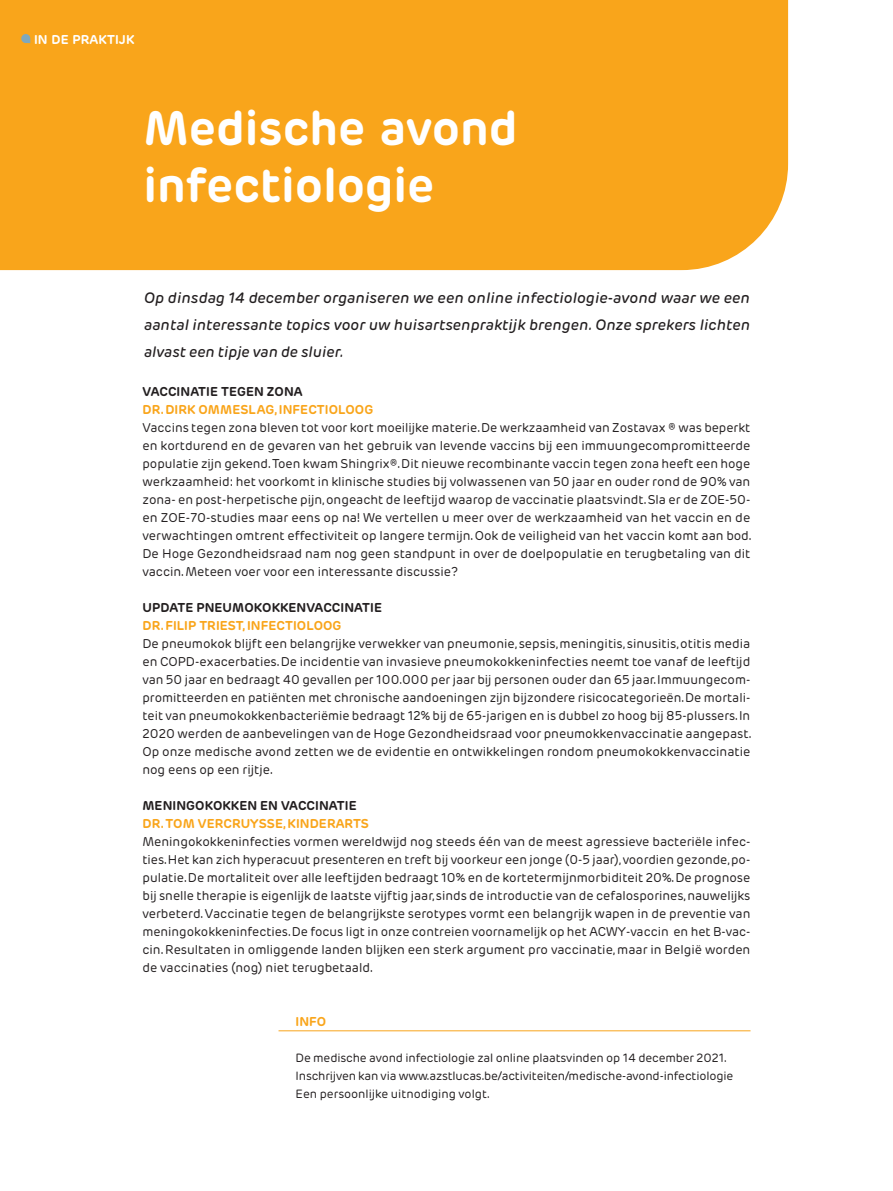
<style>
.page{position:relative;width:893px;height:1191px;background:#fff}
.page>*{position:absolute;margin:0;border:0;box-sizing:border-box;transform-origin:0 0}
.Titel{font:700 48px "Rubrik New";color:#fff}
.Inleiding{font:italic 500 15px/27px "Rubrik New";color:#231f20;text-align:justify}
.Broodtekst{font:12.75px/18px "Rubrik New";color:#231f20;text-align:justify}
.Tussentitel{font:700 12.75px "Rubrik New";letter-spacing:.005em;color:#f9a51b}
.Tussentitel-2{font:700 12.75px "Rubrik New";letter-spacing:.005em;color:#231f20}
.Rubriek{font:700 12.75px "Rubrik New";letter-spacing:.005em;color:#fff}
.Info{font:700 12.75px "Rubrik New";color:#f9a51b}
.Info_kader{font:12px/18px "Rubrik New";letter-spacing:-.01em;color:#231f20}
</style>
<div class="page">
<div style="left:0;top:0;width:788px;height:270px;background:#f9a51b"></div>
<svg style="left:21px;top:34px;width:9px;height:9px"></svg>
<hr style="left:279px;top:1030px;width:471px;height:1px;background:#f9a51b">
<p class="Rubriek" style="left:34px;top:31px;width:102px">IN DE PRAKTIJK</p>
<p class="Titel" style="left:143px;top:98px;width:376px">Medische avond</p>
<p class="Titel" style="left:143px;top:156px;width:293px">infectiologie</p>
<p class="Inleiding" style="left:143px;top:284px;width:608px">Op dinsdag 14 december organiseren we een online infectiologie-avond waar we een aantal interessante topics voor uw huisartsenpraktijk brengen. Onze sprekers lichten alvast een tipje van de sluier.</p>
<p class="Tussentitel-2" style="left:142px;top:384px;width:162px">VACCINATIE TEGEN ZONA</p>
<p class="Tussentitel" style="left:142px;top:402px;width:232px">DR. DIRK OMMESLAG, INFECTIOLOOG</p>
<p class="Broodtekst" style="left:142px;top:419px;width:611px">Vaccins tegen zona bleven tot voor kort moeilijke materie. De werkzaamheid van Zostavax ® was beperkt en kortdurend en de gevaren van het gebruik van levende vaccins bij een immuungecompromitteerde populatie zijn gekend. Toen kwam Shingrix®. Dit nieuwe recombinante vaccin tegen zona heeft een hoge werkzaamheid: het voorkomt in klinische studies bij volwassenen van 50 jaar en ouder rond de 90% van zona- en post-herpetische pijn, ongeacht de leeftijd waarop de vaccinatie plaatsvindt. Sla er de ZOE-50- en ZOE-70-studies maar eens op na! We vertellen u meer over de werkzaamheid van het vaccin en de verwachtingen omtrent effectiviteit op langere termijn. Ook de veiligheid van het vaccin komt aan bod.<br>De Hoge Gezondheidsraad nam nog geen standpunt in over de doelpopulatie en terugbetaling van dit vaccin. Meteen voer voor een interessante discussie?</p>
<p class="Tussentitel-2" style="left:142px;top:600px;width:241px">UPDATE PNEUMOKOKKENVACCINATIE</p>
<p class="Tussentitel" style="left:142px;top:618px;width:200px">DR. FILIP TRIEST, INFECTIOLOOG</p>
<p class="Broodtekst" style="left:142px;top:635px;width:611px">De pneumokok blijft een belangrijke verwekker van pneumonie, sepsis, meningitis, sinusitis, otitis media en COPD-exacerbaties. De incidentie van invasieve pneumokokkeninfecties neemt toe vanaf de leeftijd van 50 jaar en bedraagt 40 gevallen per 100.000 per jaar bij personen ouder dan 65 jaar. Immuungecom&shy;promitteerden en patiënten met chronische aandoeningen zijn bijzondere risicocategorieën. De mortali&shy;teit van pneumokokkenbacteriëmie bedraagt 12% bij de 65-jarigen en is dubbel zo hoog bij 85-plussers. In 2020 werden de aanbevelingen van de Hoge Gezondheidsraad voor pneumokkenvaccinatie aangepast.<br>Op onze medische avond zetten we de evidentie en ontwikkelingen rondom pneumokokkenvaccinatie nog eens op een rijtje.</p>
<p class="Tussentitel-2" style="left:142px;top:798px;width:216px">MENINGOKOKKEN EN VACCINATIE</p>
<p class="Tussentitel" style="left:142px;top:816px;width:228px">DR. TOM VERCRUYSSE, KINDERARTS</p>
<p class="Broodtekst" style="left:142px;top:833px;width:610px">Meningokokkeninfecties vormen wereldwijd nog steeds één van de meest agressieve bacteriële infec&shy;ties. Het kan zich hyperacuut presenteren en treft bij voorkeur een jonge (0-5 jaar), voordien gezonde, po&shy;pulatie. De mortaliteit over alle leeftijden bedraagt 10% en de kortetermijnmorbiditeit 20%. De prognose bij snelle therapie is eigenlijk de laatste vijftig jaar, sinds de introductie van de cefalosporines, nauwelijks verbeterd. Vaccinatie tegen de belangrijkste serotypes vormt een belangrijk wapen in de preventie van meningokokkeninfecties. De focus ligt in onze contreien voornamelijk op het ACWY-vaccin en het B-vac&shy;cin. Resultaten in omliggende landen blijken een sterk argument pro vaccinatie, maar in België worden de vaccinaties (nog) niet terugbetaald.</p>
<p class="Info" style="left:296px;top:1014px;width:32px">INFO</p>
<p class="Info_kader" style="left:296px;top:1049px;width:439px">De medische avond infectiologie zal online plaatsvinden op 14 december 2021.<br>Inschrijven kan via www.azstlucas.be/activiteiten/medische-avond-infectiologie</p>
<p class="Info_kader" style="left:296px;top:1085px;width:196px">Een persoonlijke uitnodiging volgt.</p>
</div>
